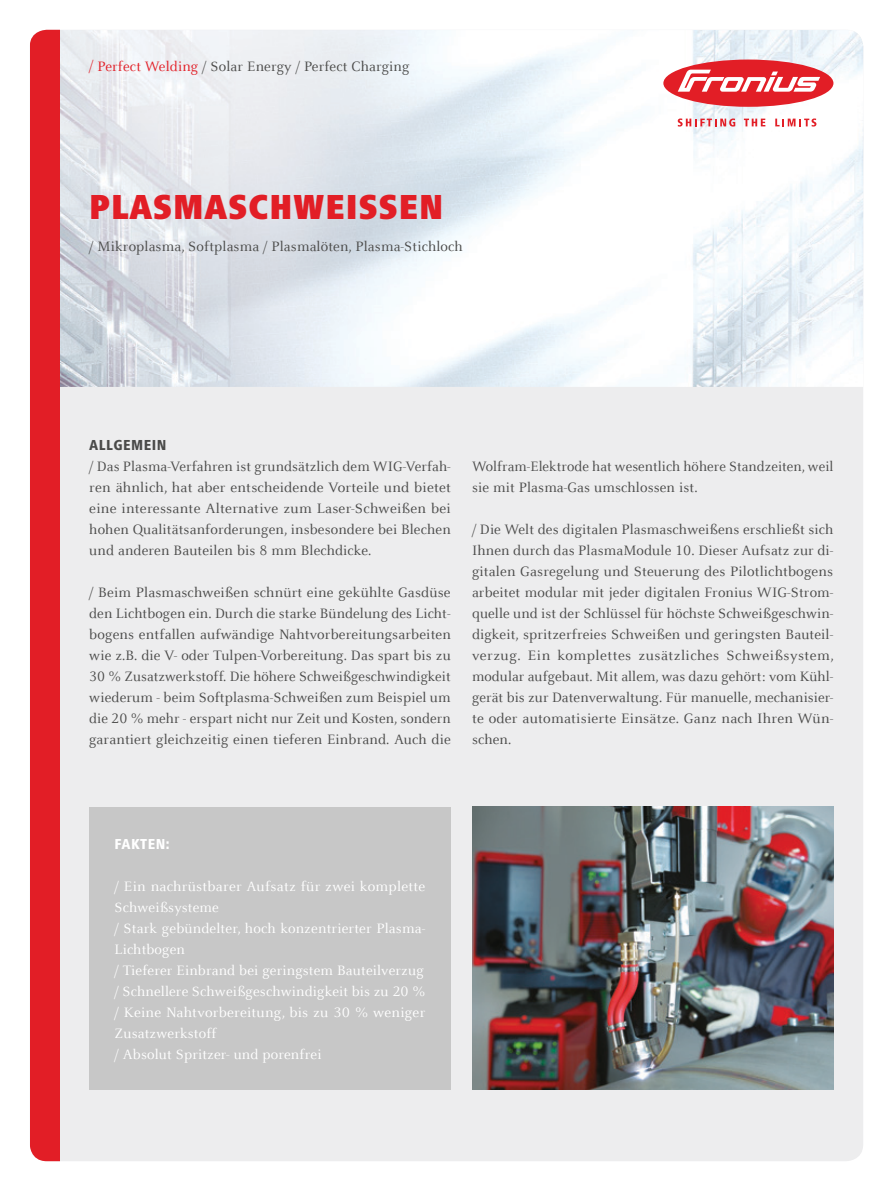
<style>
.page{position:relative;width:893px;height:1191px;background:#fff}
.page>*{position:absolute;margin:0;border:0;box-sizing:border-box;transform-origin:0 0}
.t1{font:900 condensed 36px "Frutiger Next LTW1 G";letter-spacing:.02em;color:#e21e26}
.t2{font:15px/21px "Celeste Offc Pro";letter-spacing:.01em;color:#4a4a49;text-align:justify}
.t3{font:15px/21px "Celeste Offc Pro";letter-spacing:.01em;color:#fff}
.t4{font:800 condensed 15px "Frutiger Next LTW1 G";letter-spacing:.03em;color:#4a4a49}
.t5{font:800 condensed 15px "Frutiger Next LTW1 G";letter-spacing:.03em;color:#fff}
.s1{color:#e21e26}
</style>
<div class="page">
<div style="left:30px;top:30px;width:833px;height:1131px;background:#ededee;border-radius:17px"></div>
<img style="left:60px;top:30px;width:803px;height:357px">
<div style="left:30px;top:30px;width:30px;height:1131px;background:#e21e26"></div>
<div style="left:663px;top:60px;width:170px;height:47px;background:#e21e26;border-radius:50%"></div>
<svg style="left:678px;top:70px;width:142px;height:22px"></svg>
<svg style="left:678px;top:118px;width:57px;height:9px"></svg>
<svg style="left:744px;top:119px;width:21px;height:7px"></svg>
<svg style="left:775px;top:118px;width:41px;height:9px"></svg>
<img style="left:472px;top:807px;width:361px;height:282px">
<div style="left:89px;top:807px;width:362px;height:282px;background:#c7c7c7"></div>
<p class="t2" style="left:89px;top:55px;width:322px"><span class="s1">/ Perfect Welding</span> / Solar Energy / Perfect Charging</p>
<h1 class="t1" style="left:89px;top:186px;width:356px">PLASMASCHWEISSEN</h1>
<p class="t2" style="left:89px;top:235px;width:375px">/ Mikroplasma, Softplasma / Plasmalöten, Plasma-Stichloch</p>
<p class="t4" style="left:89px;top:436px;width:79px">ALLGEMEIN</p>
<p class="t2" style="left:89px;top:455px;width:363px">/ Das Plasma-Verfahren ist grundsätzlich dem WIG-Verfah&shy;ren ähnlich, hat aber entscheidende Vorteile und bietet eine interessante Alternative zum Laser-Schweißen bei hohen Qualitätsanforderungen, insbesondere bei Blechen und anderen Bauteilen bis 8 mm Blechdicke.</p>
<p class="t2" style="left:89px;top:581px;width:363px">/ Beim Plasmaschweißen schnürt eine gekühlte Gasdüse den Lichtbogen ein. Durch die starke Bündelung des Licht&shy;bogens entfallen aufwändige Nahtvorbereitungsarbeiten wie z.B. die V- oder Tulpen-Vorbereitung. Das spart bis zu 30 % Zusatzwerkstoff. Die höhere Schweißgeschwindigkeit wiederum - beim Softplasma-Schweißen zum Beispiel um die 20 % mehr - erspart nicht nur Zeit und Kosten, sondern garantiert gleichzeitig einen tieferen Einbrand. Auch die</p>
<p class="t2" style="left:472px;top:455px;width:363px">Wolfram-Elektrode hat wesentlich höhere Standzeiten, weil sie mit Plasma-Gas umschlossen ist.</p>
<p class="t2" style="left:472px;top:518px;width:363px">/ Die Welt des digitalen Plasmaschweißens erschließt sich Ihnen durch das PlasmaModule 10. Dieser Aufsatz zur di&shy;gitalen Gasregelung und Steuerung des Pilotlichtbogens arbeitet modular mit jeder digitalen Fronius WIG-Strom&shy;quelle und ist der Schlüssel für höchste Schweißgeschwin&shy;digkeit, spritzerfreies Schweißen und geringsten Bauteil&shy;verzug. Ein komplettes zusätzliches Schweißsystem, modular aufgebaut. Mit allem, was dazu gehört: vom Kühl&shy;gerät bis zur Datenverwaltung. Für manuelle, mechanisier&shy;te oder automatisierte Einsätze. Ganz nach Ihren Wün&shy;schen.</p>
<p class="t5" style="left:115px;top:835px;width:57px">FAKTEN:</p>
<p class="t3" style="left:115px;top:875px;width:312px">/ Ein nachrüstbarer Aufsatz für zwei komplette Schweißsysteme<br>/ Stark gebündelter, hoch konzentrierter Plasma-Lichtbogen<br>/ Tieferer Einbrand bei geringstem Bauteilverzug / Schnellere Schweißgeschwindigkeit bis zu 20 % / Keine Nahtvorbereitung, bis zu 30 % weniger Zusatzwerkstoff<br>/ Absolut Spritzer- und porenfrei</p>
</div>
